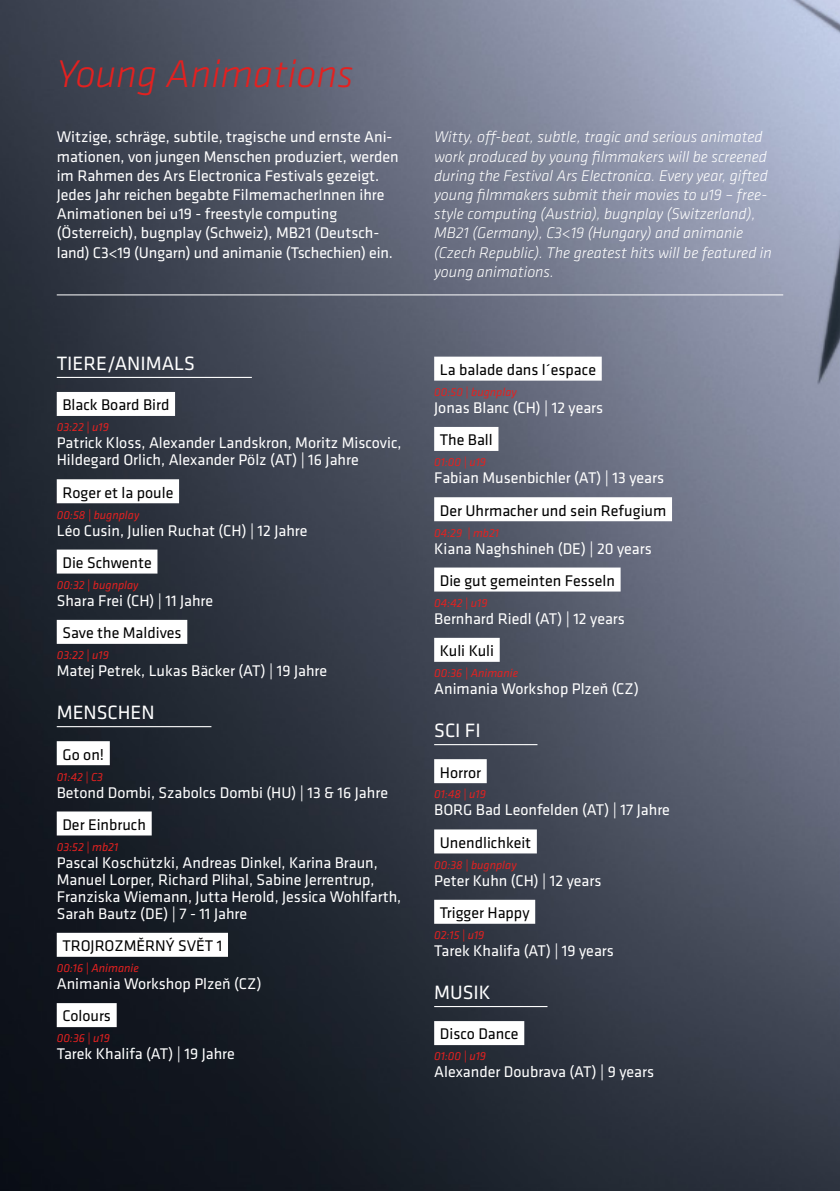
<style>
.page{position:relative;width:840px;height:1191px;background:#fff}
.page>*{position:absolute;margin:0;border:0;box-sizing:border-box;transform-origin:0 0}
.t1{font:italic 300 40px "Klavika";color:#e32120}
.t2{font:20px "Klavika";color:#fff}
.t3{font:16px/19.2px "Klavika";color:#fff}
.t4{font:italic 300 16px/19.2px "Klavika";color:#fff}
.t5{font:16px "Klavika";color:#000}
.t6{font:italic 12px "Klavika";color:#e32120}
</style>
<div class="page">
<img style="left:0;top:0;width:839px;height:1191px">
<hr style="left:57px;top:377px;width:195px;height:1px;background:#fff">
<div style="left:57px;top:392px;width:118px;height:24px;background:#fff"></div>
<div style="left:57px;top:479px;width:122px;height:24px;background:#fff"></div>
<div style="left:57px;top:549px;width:100px;height:24px;background:#fff"></div>
<div style="left:57px;top:620px;width:130px;height:24px;background:#fff"></div>
<hr style="left:57px;top:726px;width:154px;height:1px;background:#fff">
<div style="left:57px;top:741px;width:53px;height:24px;background:#fff"></div>
<div style="left:57px;top:811px;width:95px;height:24px;background:#fff"></div>
<div style="left:57px;top:932px;width:171px;height:24px;background:#fff"></div>
<div style="left:57px;top:1003px;width:60px;height:24px;background:#fff"></div>
<div style="left:434px;top:357px;width:167px;height:24px;background:#fff"></div>
<div style="left:434px;top:427px;width:64px;height:24px;background:#fff"></div>
<div style="left:434px;top:497px;width:237px;height:24px;background:#fff"></div>
<div style="left:434px;top:567px;width:186px;height:24px;background:#fff"></div>
<div style="left:434px;top:638px;width:65px;height:24px;background:#fff"></div>
<hr style="left:434px;top:744px;width:103px;height:1px;background:#fff">
<div style="left:434px;top:759px;width:52px;height:24px;background:#fff"></div>
<div style="left:434px;top:829px;width:102px;height:24px;background:#fff"></div>
<div style="left:434px;top:899px;width:101px;height:24px;background:#fff"></div>
<hr style="left:434px;top:1006px;width:113px;height:1px;background:#fff">
<div style="left:434px;top:1021px;width:90px;height:24px;background:#fff"></div>
<hr style="left:57px;top:294px;width:725px;height:1px;background:#fff">
<h1 class="t1" style="left:57px;top:52px;width:298px">Young Animations</h1>
<p class="t3" style="left:57px;top:128px;width:343px">Witzige, schräge, subtile, tragische und ernste Ani&shy;mationen, von jungen Menschen produziert, werden im Rahmen des Ars Electronica Festivals gezeigt.<br>Jedes Jahr reichen begabte FilmemacherI nnen ihre Animationen bei u19 - freestyle computing (Österreich), bugnplay (Schweiz), MB21 (Deutsch&shy;land) C3&lt;19 (Ungarn) und animanie (Tschechien) ein.</p>
<p class="t4" style="left:434px;top:128px;width:339px">Witty, off-beat, subtle, tragic and serious animated work produced by young filmmakers will be screened during the Festival Ars Electronica. Every year, gifted young filmmakers submit their movies to u19 – free&shy;style computing (Austria), bugnplay (Switzerland), MB21 (Germany), C3&lt;19 (Hungary) and animanie (Czech Republic). The greatest hits will be featured in young animations.</p>
<p class="t2" style="left:57px;top:352px;width:140px">Tiere/Animals</p>
<p class="t5" style="left:62px;top:396px;width:108px">Black Board Bird</p>
<p class="t6" style="left:57px;top:421px;width:54px">03:22 | u19</p>
<p class="t3" style="left:57px;top:435px;width:346px;line-height:17px">Patrick Kloss, Alexander Landskron, Moritz Miscovic,<br>Hildegard Orlich, Alexander Pölz (AT) | 16 Jahre</p>
<p class="t5" style="left:62px;top:483px;width:112px">Roger et la poule</p>
<p class="t6" style="left:57px;top:508px;width:84px">00:58 | bugnplay</p>
<p class="t3" style="left:57px;top:521px;width:252px">Léo Cusin, Julien Ruchat (CH) | 12 Jahre</p>
<p class="t5" style="left:62px;top:554px;width:91px">Die Schwente</p>
<p class="t6" style="left:57px;top:578px;width:83px">00:32 | bugnplay</p>
<p class="t3" style="left:57px;top:591px;width:158px">Shara Frei (CH) | 11 Jahre</p>
<p class="t5" style="left:62px;top:624px;width:121px">Save the Maldives</p>
<p class="t6" style="left:57px;top:648px;width:54px">03:22 | u19</p>
<p class="t3" style="left:57px;top:661px;width:272px">Matej Petrek, Lukas Bäcker (AT) | 19 Jahre</p>
<p class="t2" style="left:57px;top:701px;width:99px">Menschen</p>
<p class="t5" style="left:62px;top:745px;width:43px">Go on!</p>
<p class="t6" style="left:57px;top:770px;width:48px">01:42 | C3</p>
<p class="t3" style="left:57px;top:783px;width:332px">Betond Dombi, Szabolcs Dombi (HU) | 13 &amp; 16 Jahre</p>
<p class="t5" style="left:62px;top:816px;width:85px">Der Einbruch</p>
<p class="t6" style="left:57px;top:840px;width:63px">03:52 | mb21</p>
<p class="t3" style="left:57px;top:854px;width:346px;line-height:17px">Pascal Koschützki, Andreas Dinkel, Karina Braun, Manuel Lorper, Richard Plihal, Sabine Jerrentrup, Franziska Wiemann, Jutta Herold, Jessica Wohlfarth, Sarah Bautz (DE) | 7 - 11 Jahre</p>
<p class="t5" style="left:62px;top:937px;width:161px">TROJROZMĚRNÝ SVĚT 1</p>
<p class="t6" style="left:57px;top:961px;width:84px">00:16 | Animanie</p>
<p class="t3" style="left:57px;top:974px;width:206px">Animania Workshop Plzeň (CZ)</p>
<p class="t5" style="left:62px;top:1007px;width:50px">Colours</p>
<p class="t6" style="left:57px;top:1032px;width:55px">00:36 | u19</p>
<p class="t3" style="left:57px;top:1044px;width:180px">Tarek Khalifa (AT) | 19 Jahre</p>
<p class="t5" style="left:439px;top:361px;width:158px">La balade dans l´espace</p>
<p class="t6" style="left:434px;top:385px;width:84px">00:50 | bugnplay</p>
<p class="t3" style="left:434px;top:398px;width:170px">Jonas Blanc (CH) | 12 years</p>
<p class="t5" style="left:439px;top:431px;width:54px">The Ball</p>
<p class="t6" style="left:434px;top:456px;width:53px">01:00 | u19</p>
<p class="t3" style="left:434px;top:468px;width:231px">Fabian Musenbichler (AT) | 13 years</p>
<p class="t5" style="left:439px;top:501px;width:228px">Der Uhrmacher und sein Refugium</p>
<p class="t6" style="left:434px;top:526px;width:66px">04:29 | mb21</p>
<p class="t3" style="left:434px;top:539px;width:219px">Kiana Naghshineh (DE) | 20 years</p>
<p class="t5" style="left:439px;top:572px;width:176px">Die gut gemeinten Fesseln</p>
<p class="t6" style="left:434px;top:596px;width:55px">04:42 | u19</p>
<p class="t3" style="left:434px;top:609px;width:192px">Bernhard Riedl (AT) | 12 years</p>
<p class="t5" style="left:439px;top:642px;width:56px">Kuli Kuli</p>
<p class="t6" style="left:434px;top:666px;width:85px">00:36 | Animanie</p>
<p class="t3" style="left:434px;top:679px;width:206px">Animania Workshop Plzeň (CZ)</p>
<p class="t2" style="left:434px;top:719px;width:48px">Sci Fi</p>
<p class="t5" style="left:439px;top:763px;width:43px">Horror</p>
<p class="t6" style="left:434px;top:788px;width:53px">01:48 | u19</p>
<p class="t3" style="left:434px;top:801px;width:237px">BORG Bad Leonfelden (AT) | 17 Jahre</p>
<p class="t5" style="left:439px;top:833px;width:93px">Unendlichkeit</p>
<p class="t6" style="left:434px;top:858px;width:84px">00:38 | bugnplay</p>
<p class="t3" style="left:434px;top:871px;width:168px">Peter Kuhn (CH) | 12 years</p>
<p class="t5" style="left:439px;top:904px;width:91px">Trigger Happy</p>
<p class="t6" style="left:434px;top:928px;width:52px">02:15 | u19</p>
<p class="t3" style="left:434px;top:941px;width:181px">Tarek Khalifa (AT) | 19 years</p>
<p class="t2" style="left:434px;top:981px;width:56px">Musik</p>
<p class="t5" style="left:439px;top:1025px;width:80px">Disco Dance</p>
<p class="t6" style="left:434px;top:1049px;width:53px">01:00 | u19</p>
<p class="t3" style="left:434px;top:1062px;width:221px">Alexander Doubrava (AT) | 9 years</p>
</div>
